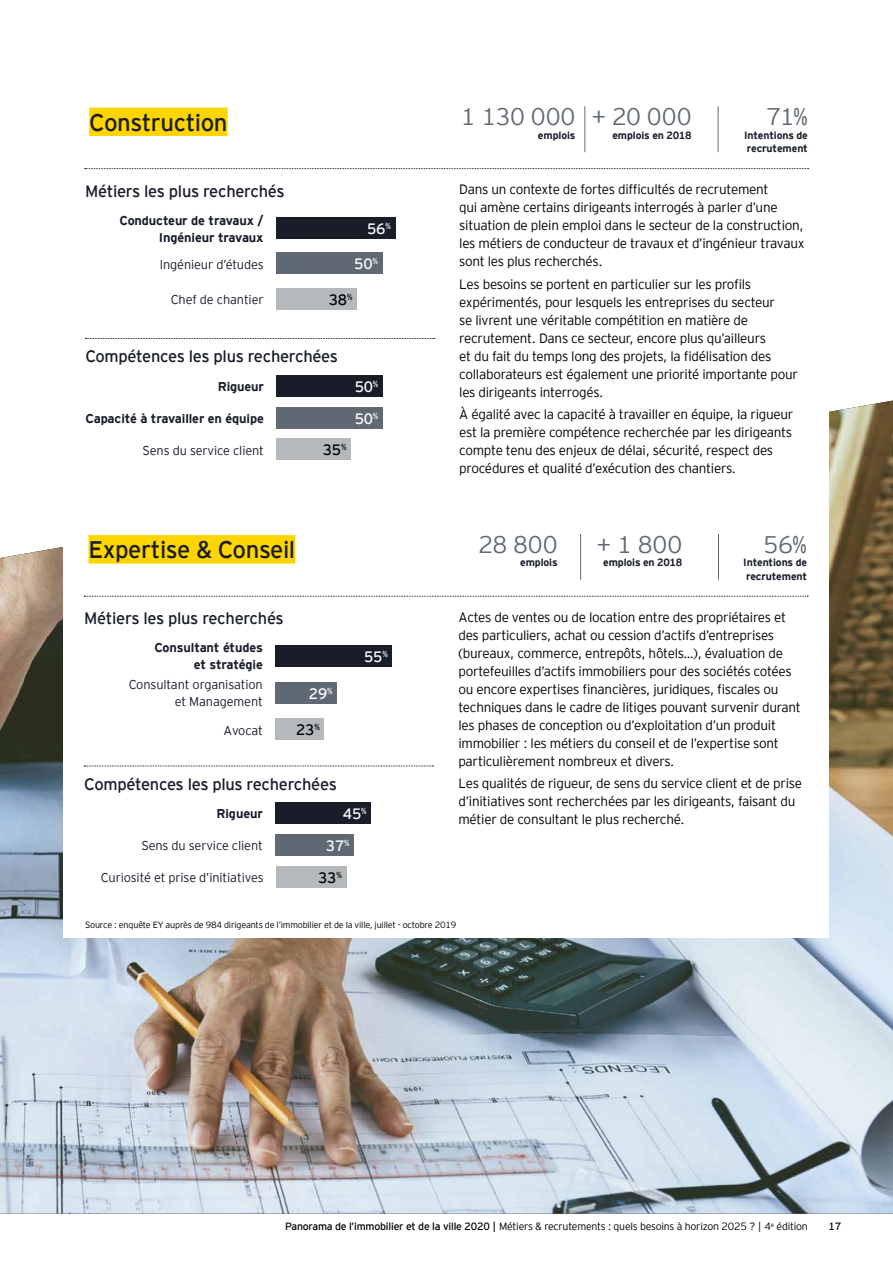
<style>
.page{position:relative;width:893px;height:1263px;background:#fff}
.page>*{position:absolute;margin:0;border:0;box-sizing:border-box;transform-origin:0 0}
.t1{font:24px "EY Interstate";letter-spacing:-.02em;color:#181d29}
.t2{font:300 24px "EY Interstate";letter-spacing:-.005em;color:#606973}
.t3{font:16.5px "EY Interstate";letter-spacing:-.02em;color:#181d29}
.t4{font:15px "EY Interstate";letter-spacing:-.01em;color:#fff}
.t5{font:15px "EY Interstate";letter-spacing:-.01em;color:#000}
.t6{font:300 13.5px/18px "EY Interstate";letter-spacing:-.02em;color:#000}
.t7{font:300 12.75px/16.5px "EY Interstate";letter-spacing:-.01em;color:#181d29;text-align:right}
.t8{font:700 12.75px/16.5px "EY Interstate";letter-spacing:-.01em;color:#181d29;text-align:right}
.t9{font:300 10.5px "EY Interstate";letter-spacing:-.02em;color:#000}
.t10{font:700 10.5px/13.5px "EY Interstate";letter-spacing:-.01em;color:#181d29}
.t11{font:10.5px "EY Interstate";color:#000}
.t12{font:300 9px "EY Interstate";letter-spacing:-.02em;color:#000}
.s1{font-weight:400}
</style>
<div class="page">
<img style="left:0;top:401px;width:893px;height:812px">
<div style="left:63px;top:74px;width:765px;height:864px;background:#fff"></div>
<div style="left:89px;top:535px;width:206px;height:29px;background:#ffd500"></div>
<div style="left:89px;top:108px;width:139px;height:28px;background:#ffd500"></div>
<svg style="left:84px;top:596px;width:724px;height:1px"></svg>
<svg style="left:85px;top:168px;width:723px;height:1px"></svg>
<svg style="left:84px;top:765px;width:350px;height:1px"></svg>
<svg style="left:85px;top:338px;width:350px;height:1px"></svg>
<div style="left:275px;top:645px;width:117px;height:21px;background:#181d29"></div>
<div style="left:275px;top:682px;width:62px;height:21px;background:#606973"></div>
<div style="left:275px;top:719px;width:49px;height:21px;background:#b5b9bc"></div>
<div style="left:276px;top:217px;width:119px;height:22px;background:#181d29"></div>
<div style="left:276px;top:253px;width:106px;height:21px;background:#606973"></div>
<div style="left:276px;top:288px;width:81px;height:21px;background:#b5b9bc"></div>
<div style="left:275px;top:802px;width:96px;height:22px;background:#181d29"></div>
<div style="left:275px;top:834px;width:79px;height:22px;background:#606973"></div>
<div style="left:276px;top:866px;width:70px;height:22px;background:#b5b9bc"></div>
<div style="left:276px;top:375px;width:107px;height:21px;background:#181d29"></div>
<div style="left:276px;top:407px;width:107px;height:21px;background:#606973"></div>
<div style="left:276px;top:439px;width:75px;height:21px;background:#b5b9bc"></div>
<hr style="left:580px;top:534px;width:1px;height:46px;background:#606973">
<hr style="left:585px;top:106px;width:1px;height:46px;background:#606973">
<hr style="left:718px;top:534px;width:1px;height:46px;background:#606973">
<hr style="left:718px;top:106px;width:1px;height:46px;background:#606973">
<h1 class="t1" style="left:89px;top:105px;width:140px">Construction</h1>
<p class="t3" style="left:85px;top:179px;width:201px">Métiers les plus recherchés</p>
<p class="t8" style="left:120px;top:211px;width:146px">Conducteur de travaux /<br>Ingénieur travaux</p>
<p class="t4" style="left:367px;top:218px;width:25px">56<sup>%</sup></p>
<p class="t7" style="left:160px;top:255px;width:105px">Ingénieur d’études</p>
<p class="t4" style="left:354px;top:253px;width:25px">50<sup>%</sup></p>
<p class="t7" style="left:171px;top:290px;width:94px">Chef de chantier</p>
<p class="t5" style="left:329px;top:289px;width:25px">38<sup>%</sup></p>
<p class="t3" style="left:85px;top:345px;width:254px">Compétences les plus recherchées</p>
<p class="t8" style="left:218px;top:377px;width:48px">Rigueur</p>
<p class="t4" style="left:355px;top:376px;width:25px">50<sup>%</sup></p>
<p class="t8" style="left:86px;top:409px;width:180px">Capacité à travailler en équipe</p>
<p class="t4" style="left:355px;top:408px;width:25px">50<sup>%</sup></p>
<p class="t7" style="left:143px;top:441px;width:123px">Sens du service client</p>
<p class="t5" style="left:323px;top:439px;width:25px">35<sup>%</sup></p>
<h1 class="t1" style="left:89px;top:533px;width:208px">Expertise &amp; Conseil</h1>
<p class="t3" style="left:84px;top:607px;width:201px">Métiers les plus recherchés</p>
<p class="t8" style="left:154px;top:639px;width:110px">Consultant études et stratégie</p>
<p class="t4" style="left:364px;top:646px;width:25px">55<sup>%</sup></p>
<p class="t7" style="left:129px;top:676px;width:136px">Consultant organisation et Management</p>
<p class="t4" style="left:309px;top:682px;width:25px">29<sup>%</sup></p>
<p class="t7" style="left:223px;top:721px;width:41px">Avocat</p>
<p class="t5" style="left:296px;top:719px;width:25px">23<sup>%</sup></p>
<p class="t3" style="left:84px;top:772px;width:254px">Compétences les plus recherchées</p>
<p class="t8" style="left:217px;top:805px;width:48px">Rigueur</p>
<p class="t4" style="left:343px;top:803px;width:25px">45<sup>%</sup></p>
<p class="t7" style="left:141px;top:837px;width:123px">Sens du service client</p>
<p class="t4" style="left:326px;top:835px;width:25px">37<sup>%</sup></p>
<p class="t7" style="left:101px;top:868px;width:164px">Curiosité et prise d’initiatives</p>
<p class="t5" style="left:318px;top:867px;width:25px">33<sup>%</sup></p>
<h1 class="t2" style="left:461px;top:100px;width:116px">1 130 000</h1>
<p class="t10" style="left:538px;top:128px;width:39px">emplois</p>
<h1 class="t2" style="left:591px;top:100px;width:102px">+ 20 000</h1>
<p class="t10" style="left:612px;top:128px;width:81px">emplois en 2018</p>
<h1 class="t2" style="left:766px;top:100px;width:43px">71%</h1>
<p class="t10" style="left:744px;top:128px;width:65px">Intentions de recrutement</p>
<p class="t6" style="left:459px;top:180px;width:347px">Dans un contexte de fortes difficultés de recrutement<br>qui amène certains dirigeants interrogés à parler d’une situation de plein emploi dans le secteur de la construction, les métiers de conducteur de travaux et d’ingénieur travaux sont les plus recherchés.</p>
<p class="t6" style="left:459px;top:274px;width:340px">Les besoins se portent en particulier sur les profils expérimentés, pour lesquels les entreprises du secteur<br>se livrent une véritable compétition en matière de recrutement. Dans ce secteur, encore plus qu’ailleurs<br>et du fait du temps long des projets, la fidélisation des collaborateurs est également une priorité importante pour les dirigeants interrogés.</p>
<p class="t6" style="left:459px;top:404px;width:336px">À égalité avec la capacité à travailler en équipe, la rigueur est la première compétence recherchée par les dirigeants compte tenu des enjeux de délai, sécurité, respect des procédures et qualité d’exécution des chantiers.</p>
<h1 class="t2" style="left:478px;top:527px;width:81px">28 800</h1>
<p class="t10" style="left:520px;top:555px;width:39px">emplois</p>
<h1 class="t2" style="left:597px;top:527px;width:87px">+ 1 800</h1>
<p class="t10" style="left:603px;top:555px;width:81px">emplois en 2018</p>
<h1 class="t2" style="left:764px;top:527px;width:45px">56%</h1>
<p class="t10" style="left:743px;top:555px;width:65px">Intentions de recrutement</p>
<p class="t6" style="left:458px;top:607px;width:344px">Actes de ventes ou de location entre des propriétaires et des particuliers, achat ou cession d’actifs d’entreprises (bureaux, commerce, entrepôts, hôtels…), évaluation de portefeuilles d’actifs immobiliers pour des sociétés cotées ou encore expertises financières, juridiques, fiscales ou techniques dans le cadre de litiges pouvant survenir durant les phases de conception ou d’exploitation d’un produit immobilier : les métiers du conseil et de l’expertise sont particulièrement nombreux et divers.</p>
<p class="t6" style="left:458px;top:773px;width:345px">Les qualités de rigueur, de sens du service client et de prise d’initiatives sont recherchées par les dirigeants, faisant du métier de consultant le plus recherché.</p>
<p class="t12" style="left:85px;top:918px;width:373px">Source : enquête EY auprès de 984 dirigeants de l’immobilier et de la ville, juillet - octobre 2019</p>
<p class="t9" style="left:285px;top:1219px;width:524px"><span class="s1">Panorama de l’immobilier et de la ville 2020 |</span> Métiers &amp; recrutements : quels besoins à horizon 2025 ? | 4<sup>e</sup> édition</p>
<p class="t11" style="left:828px;top:1219px;width:14px">17</p>
</div>
